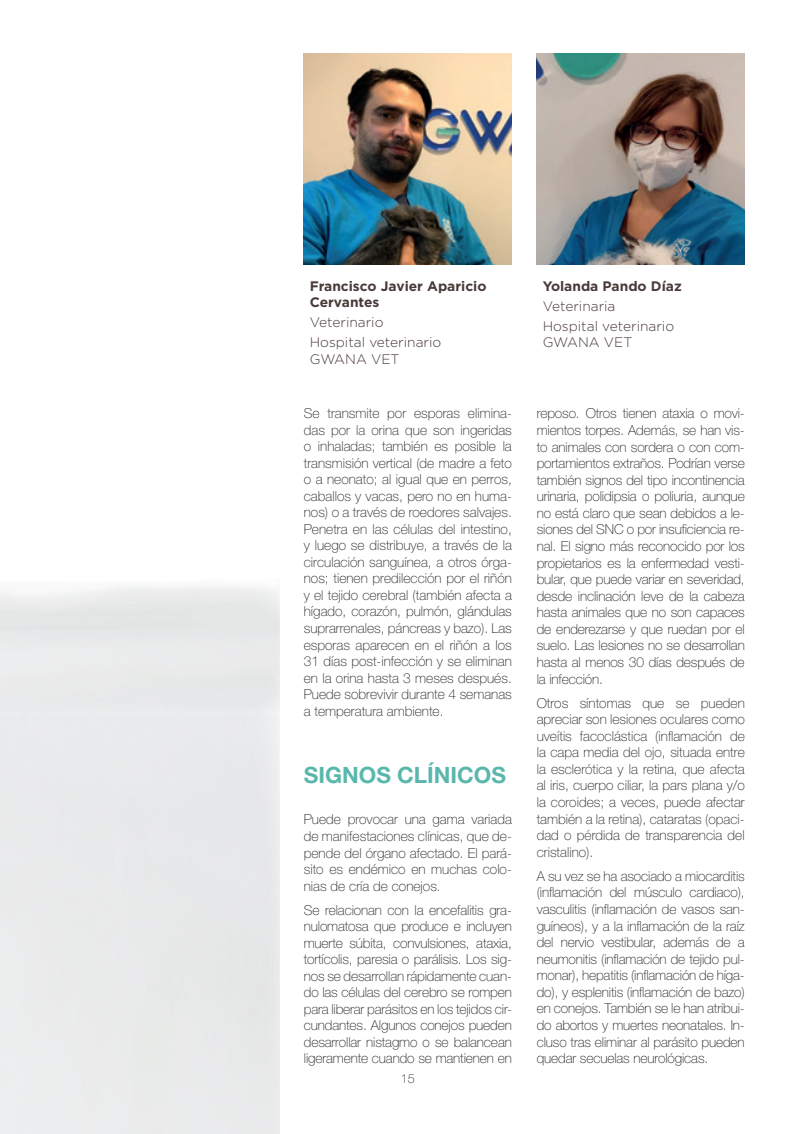
<style>
.page{position:relative;width:798px;height:1134px;background:#fff}
.page>*{position:absolute;margin:0;border:0;box-sizing:border-box;transform-origin:0 0}
.t1{font:700 22.5px "Helvetica Neue LT Std";color:#59b7ab}
.t2{font:100 13.75px/16.6px "Helvetica Neue LT Std";letter-spacing:-.005em;color:#231f20;text-align:justify}
.t3{font:300 13.75px/20px "Gotham";color:#483a39}
.t4{font:700 13.75px/16.5px "Gotham";color:#483a39}
.t5{font:100 12.5px "Helvetica Neue LT Std";color:#231f20}
</style>
<div class="page">
<img style="left:304px;top:53px;width:207px;height:211px">
<img style="left:536px;top:53px;width:208px;height:211px">
<p class="t4" style="left:309px;top:278px;width:178px">Francisco Javier Aparicio<br>Cervantes</p>
<p class="t3" style="left:309px;top:312px;width:133px">Veterinario<br>Hospital veterinario</p>
<p class="t3" style="left:309px;top:349px;width:91px">GWANA VET</p>
<p class="t2" style="left:304px;top:405px;width:209px">Se transmite por esporas elimina&shy;das por la orina que son ingeridas o inhaladas; también es posible la transmisión vertical (de madre a feto o a neonato; al igual que en perros, caballos y vacas, pero no en huma&shy;nos) o a través de roedores salvajes.<br>Penetra en las células del intestino, y luego se distribuye, a través de la circulación sanguínea, a otros órga&shy;nos; tienen predilección por el riñón y el tejido cerebral (también afecta a hígado, corazón, pulmón, glándulas suprarrenales, páncreas y bazo). Las esporas aparecen en el riñón a los 31 días post-infección y se eliminan en la orina hasta 3 meses después.<br>Puede sobrevivir durante 4 semanas a temperatura ambiente.</p>
<h1 class="t1" style="left:304px;top:761px;width:204px">SIGNOS CLÍNICOS</h1>
<p class="t2" style="left:304px;top:811px;width:209px">Puede provocar una gama variada de manifestaciones clínicas, que de&shy;pende del órgano afectado. El pará&shy;sito es endémico en muchas colo&shy;nias de cría de conejos.</p>
<p class="t2" style="left:304px;top:901px;width:209px">Se relacionan con la encefalitis gra&shy;nulomatosa que produce e incluyen muerte súbita, convulsiones, ataxia, tortícolis, paresia o parálisis. Los sig&shy;nos se desarrollan rápidamente cuan&shy;do las células del cerebro se rompen para liberar parásitos en los tejidos cir&shy;cundantes. Algunos conejos pueden desarrollar nistagmo o se balancean ligeramente cuando se mantienen en</p>
<p class="t5" style="left:401px;top:1071px;width:15px">15</p>
<p class="t4" style="left:542px;top:278px;width:140px">Yolanda Pando Díaz</p>
<p class="t3" style="left:542px;top:296px;width:133px">Veterinaria<br>Hospital veterinario</p>
<p class="t3" style="left:542px;top:332px;width:91px">GWANA VET</p>
<p class="t2" style="left:536px;top:405px;width:209px">reposo. Otros tienen ataxia o movi&shy;mientos torpes. Además, se han vis&shy;to animales con sordera o con com&shy;portamientos extraños. Podrían verse también signos del tipo incontinencia urinaria, polidipsia o poliuria, aunque no está claro que sean debidos a le&shy;siones del SNC o por insuficiencia re&shy;nal. El signo más reconocido por los propietarios es la enfermedad vesti&shy;bular, que puede variar en severidad, desde inclinación leve de la cabeza hasta animales que no son capaces de enderezarse y que ruedan por el suelo. Las lesiones no se desarrollan hasta al menos 30 días después de la infección.</p>
<p class="t2" style="left:536px;top:694px;width:209px">Otros síntomas que se pueden apreciar son lesiones oculares como uveítis facoclástica (inflamación de la capa media del ojo, situada entre la esclerótica y la retina, que afecta al iris, cuerpo ciliar, la pars plana y/o la coroides; a veces, puede afectar también a la retina), cataratas (opaci&shy;dad o pérdida de transparencia del cristalino).</p>
<p class="t2" style="left:536px;top:867px;width:209px">A su vez se ha asociado a miocarditis (inflamación del músculo cardiaco), vasculitis (inflamación de vasos san&shy;guíneos), y a la inflamación de la raíz del nervio vestibular, además de a neumonitis (inflamación de tejido pul&shy;monar), hepatitis (inflamación de híga&shy;do), y esplenitis (inflamación de bazo) en conejos. También se le han atribui&shy;do abortos y muertes neonatales. In&shy;cluso tras eliminar al parásito pueden quedar secuelas neurológicas.</p>
</div>
